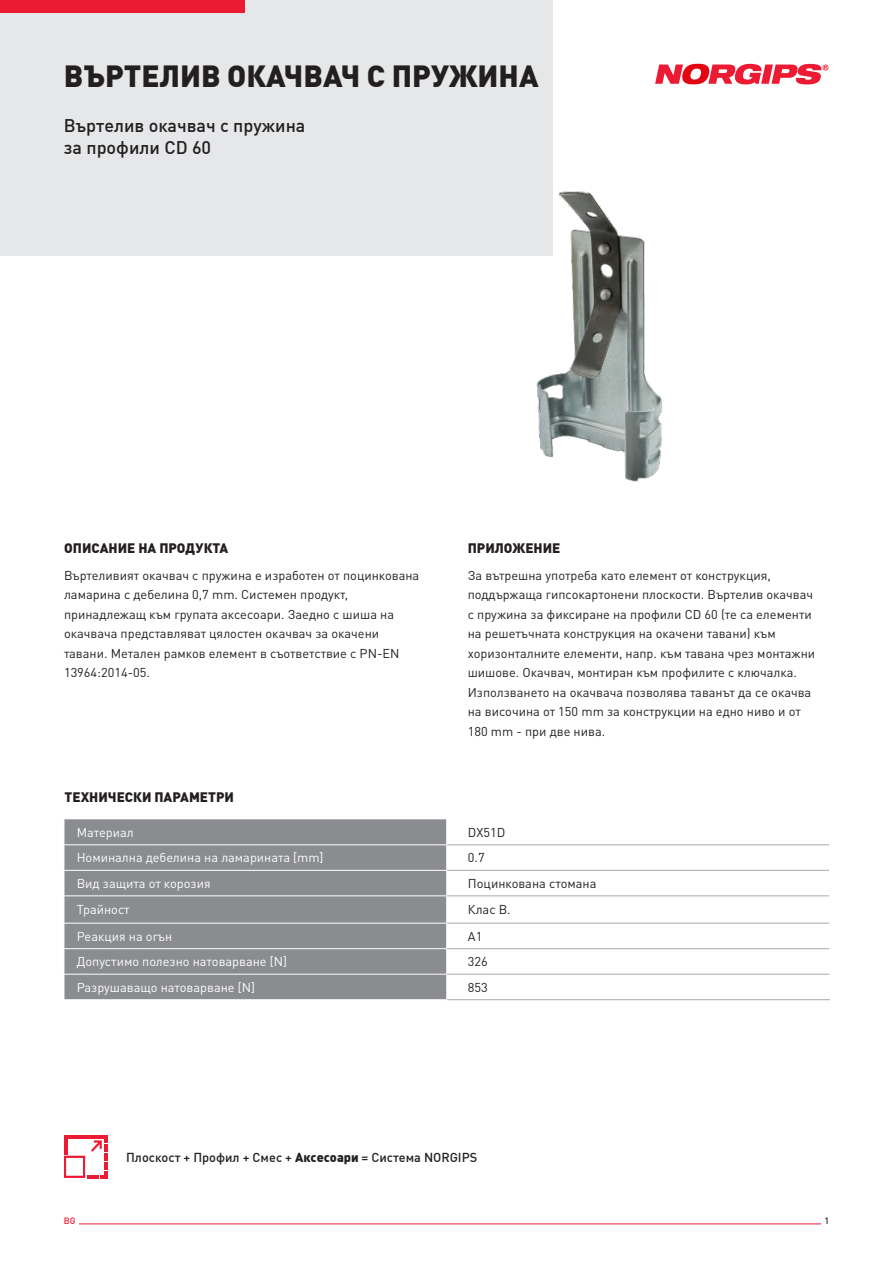
<style>
.page{position:relative;width:893px;height:1263px;background:#fff}
.page>*{position:absolute;margin:0;border:0;box-sizing:border-box;transform-origin:0 0}
.t1{font:900 30px "DIN Offc Pro";color:#231f20}
.t2{font:500 18px/22.5px "DIN Offc Pro";color:#231f20}
.header_2{font:900 13.5px "DIN Offc Pro";color:#231f20}
.txt{font:12.75px/19.5px "DIN Pro";color:#231f20}
.t3{font:12.75px "DIN Pro";color:#fff}
.t4{font:500 12.75px "DIN Offc Pro";color:#231f20}
.t5{font:12.75px "DIN Pro";color:#231f20}
.t6{font:500 9px "DIN Offc Pro";color:#ed1a33}
.t7{font:500 9px "DIN Offc Pro";color:#231f20}
.s1{font-weight:900}
</style>
<div class="page">
<div style="left:0;top:0;width:553px;height:255px;background:#e6e7e9"></div>
<div style="left:0;top:0;width:244px;height:13px;background:#ed1a33"></div>
<svg style="left:655px;top:64px;width:173px;height:20px"></svg>
<hr style="left:79px;top:1223px;width:742px;height:1px;background:#ed1a33">
<svg style="left:64px;top:1135px;width:43px;height:44px"></svg>
<div style="left:65px;top:819px;width:381px;height:155px;background:#8a8c8f"></div>
<div style="left:64px;top:870px;width:383px;height:26px;background:#8a8c8f"></div>
<div style="left:64px;top:974px;width:383px;height:26px;background:#8a8c8f"></div>
<hr style="left:64px;top:844px;width:383px;height:1px;background:#fff">
<hr style="left:64px;top:870px;width:383px;height:1px;background:#fff">
<hr style="left:64px;top:895px;width:383px;height:1px;background:#fff">
<hr style="left:64px;top:923px;width:383px;height:1px;background:#fff">
<hr style="left:64px;top:948px;width:383px;height:1px;background:#fff">
<hr style="left:64px;top:974px;width:383px;height:1px;background:#fff">
<svg style="left:64px;top:819px;width:1px;height:180px"></svg>
<svg style="left:446px;top:819px;width:1px;height:180px"></svg>
<hr style="left:64px;top:999px;width:383px;height:1px;background:#fff">
<hr style="left:447px;top:844px;width:382px;height:1px;background:#a8a9ad">
<hr style="left:447px;top:870px;width:382px;height:1px;background:#a8a9ad">
<hr style="left:447px;top:895px;width:382px;height:1px;background:#a8a9ad">
<hr style="left:447px;top:923px;width:382px;height:1px;background:#a8a9ad">
<hr style="left:447px;top:948px;width:382px;height:1px;background:#a8a9ad">
<hr style="left:447px;top:974px;width:382px;height:1px;background:#a8a9ad">
<hr style="left:447px;top:999px;width:383px;height:1px;background:#a8a9ad">
<img style="left:390px;top:191px;width:272px;height:291px">
<p class="t1" style="left:64px;top:52px;width:476px">ВЪРТЕЛИВ ОКАЧВАЧ С ПРУЖИНА</p>
<p class="t2" style="left:64px;top:113px;width:243px">Въртелив окачвач с пружина за профили CD 60</p>
<p class="header_2" style="left:64px;top:537px;width:166px">ОПИСАНИЕ НА ПРОДУКТА</p>
<p class="header_2" style="left:468px;top:537px;width:94px">ПРИЛОЖЕНИЕ</p>
<p class="txt" style="left:64px;top:565px;width:357px">Въртеливият окачвач с пружина е изработен от поцинкована ламарина с дебелина 0,7 mm. Системен продукт, принадлежащ към групата аксесоари. Заедно с шиша на окачвача представляват цялостен окачвач за окачени тавани. Метален рамков елемент в съответствие с PN-EN 13964:2014-05.</p>
<p class="header_2" style="left:65px;top:787px;width:171px">ТЕХНИЧЕСКИ ПАРАМЕТРИ</p>
<p class="txt" style="left:468px;top:565px;width:349px">За вътрешна употреба като елемент от конструкция, поддържаща гипсокартонени плоскости. Въртелив окачвач с пружина за фиксиране на профили CD 60 (те са елементи на решетъчната конструкция на окачени тавани) към хоризонталните елементи, напр. към тавана чрез монтажни шишове. Окачвач, монтиран към профилите с ключалка.<br>Използването на окачвача позволява таванът да се окачва на височина от 150 mm за конструкции на едно ниво и от 180 mm - при две нива.</p>
<p class="t3" style="left:77px;top:823px;width:59px">Материал</p>
<p class="t5" style="left:468px;top:823px;width:39px">DX51D</p>
<p class="t3" style="left:77px;top:848px;width:248px">Номинална дебелина на ламарината [mm]</p>
<p class="t5" style="left:468px;top:848px;width:18px">0.7</p>
<p class="t3" style="left:77px;top:874px;width:135px">Вид защита от корозия</p>
<p class="t5" style="left:468px;top:874px;width:130px">Поцинкована стомана</p>
<p class="t3" style="left:77px;top:900px;width:55px">Трайност</p>
<p class="t5" style="left:468px;top:900px;width:44px">Клас В.</p>
<p class="t3" style="left:77px;top:926px;width:97px">Реакция на огън</p>
<p class="t5" style="left:468px;top:926px;width:16px">A1</p>
<p class="t3" style="left:77px;top:952px;width:212px">Допустимо полезно натоварване [N]</p>
<p class="t5" style="left:468px;top:952px;width:21px">326</p>
<p class="t3" style="left:77px;top:977px;width:180px">Разрушаващо натоварване [N]</p>
<p class="t5" style="left:468px;top:977px;width:21px">853</p>
<p class="t4" style="left:126px;top:1147px;width:353px">Плоскост + Профил + Смес + <span class="s1">Аксесоари</span> = Система NORGIPS</p>
<p class="t6" style="left:64px;top:1214px;width:13px">BG</p>
<p class="t7" style="left:824px;top:1214px;width:6px">1</p>
</div>
